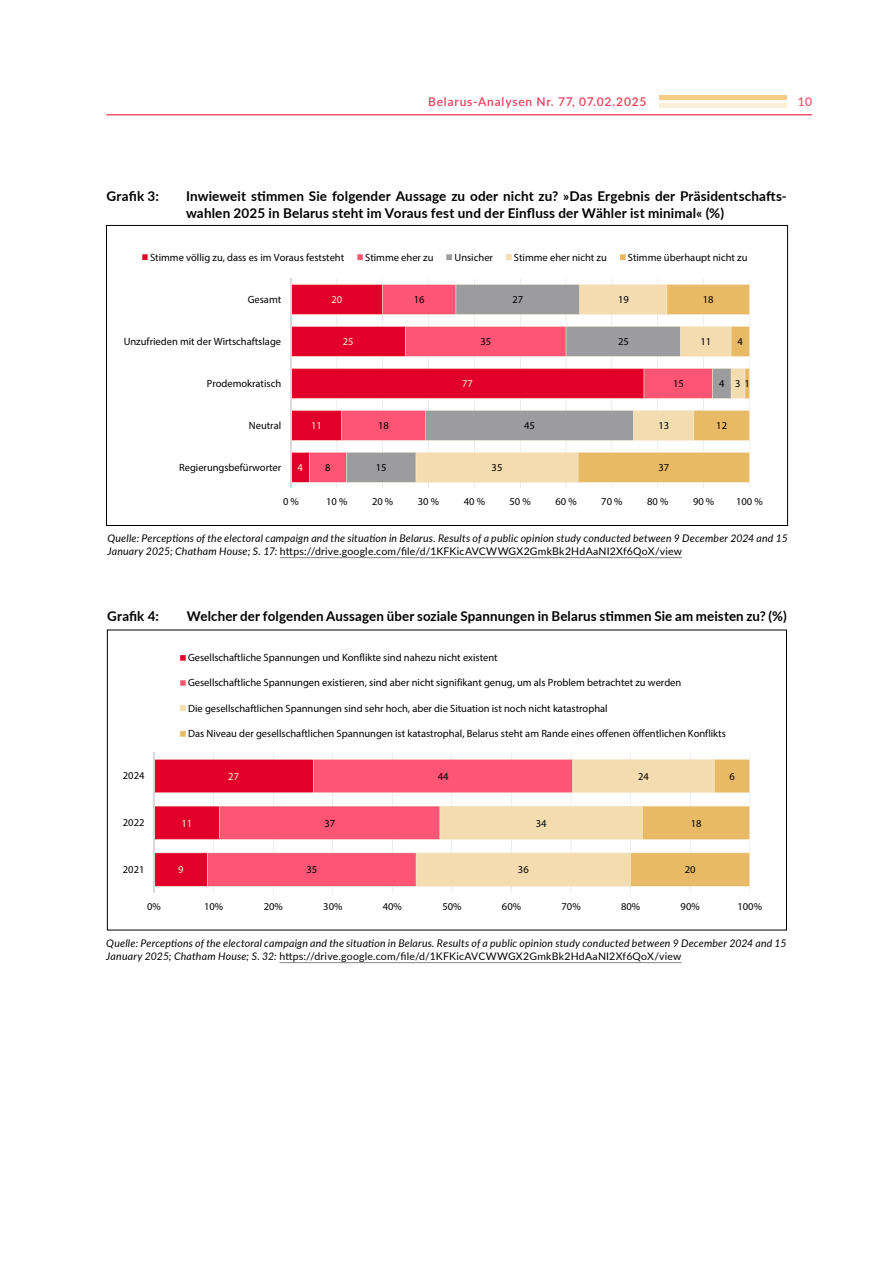
<style>
.page{position:relative;width:893px;height:1263px;background:#fff}
.page>*{position:absolute;margin:0;border:0;box-sizing:border-box;transform-origin:0 0}
.Ueberschrift_Tabelle_Grafik{font:700 13.5px/16.2px "Lato";letter-spacing:.01em;color:#000}
.t1{font:600 12px "Lato";letter-spacing:.065em;color:#ea3e59}
.t2{font:12px "Lato";color:#ea3e59}
.t3{font:10.5px "Myriad Pro";color:#000}
.Quelle_Tabelle_Grafik{font:italic 10.5px/12.6px "Lato";letter-spacing:.02em;color:#000}
.t4{font:10.5px "Myriad Pro";color:#f6eed5}
.s1{font-style:normal}
</style>
<div class="page">
<div style="left:659px;top:103px;width:128px;height:5px;background:#f7eed5"></div>
<hr style="left:659px;top:96px;width:128px;height:4px;background:#f5cc85">
<hr style="left:106px;top:114px;width:706px;height:1px;background:#e40428">
<hr style="left:337px;top:279px;width:1px;height:209px;background:#d9d9d9">
<hr style="left:382px;top:279px;width:1px;height:209px;background:#d9d9d9">
<hr style="left:428px;top:279px;width:1px;height:209px;background:#d9d9d9">
<hr style="left:474px;top:279px;width:1px;height:209px;background:#d9d9d9">
<hr style="left:520px;top:279px;width:1px;height:209px;background:#d9d9d9">
<hr style="left:566px;top:279px;width:1px;height:209px;background:#d9d9d9">
<hr style="left:612px;top:279px;width:1px;height:209px;background:#d9d9d9">
<hr style="left:657px;top:279px;width:1px;height:209px;background:#d9d9d9">
<hr style="left:703px;top:279px;width:1px;height:209px;background:#d9d9d9">
<hr style="left:749px;top:279px;width:1px;height:209px;background:#d9d9d9">
<svg style="left:291px;top:284px;width:18px;height:199px;fill:#e2002b"></svg>
<svg style="left:309px;top:284px;width:37px;height:199px;fill:#e2002b"></svg>
<svg style="left:346px;top:284px;width:70px;height:199px"></svg>
<svg style="left:416px;top:284px;width:162px;height:199px"></svg>
<svg style="left:578px;top:284px;width:172px;height:199px"></svg>
<hr style="left:290px;top:279px;width:1px;height:209px;background:#d9d9d9">
<svg style="left:142px;top:254px;width:6px;height:7px"></svg>
<svg style="left:357px;top:254px;width:6px;height:7px"></svg>
<svg style="left:446px;top:254px;width:6px;height:7px"></svg>
<svg style="left:506px;top:254px;width:6px;height:7px"></svg>
<svg style="left:620px;top:254px;width:6px;height:7px"></svg>
<hr style="left:280px;top:557px;width:402px;height:1px;background:#878787">
<hr style="left:213px;top:753px;width:1px;height:140px;background:#d9d9d9">
<hr style="left:273px;top:753px;width:1px;height:140px;background:#d9d9d9">
<hr style="left:333px;top:753px;width:1px;height:140px;background:#d9d9d9">
<hr style="left:392px;top:753px;width:1px;height:140px;background:#d9d9d9">
<hr style="left:452px;top:753px;width:1px;height:140px;background:#d9d9d9">
<hr style="left:511px;top:753px;width:1px;height:140px;background:#d9d9d9">
<hr style="left:571px;top:753px;width:1px;height:140px;background:#d9d9d9">
<hr style="left:630px;top:753px;width:1px;height:140px;background:#d9d9d9">
<hr style="left:690px;top:753px;width:1px;height:140px;background:#d9d9d9">
<hr style="left:749px;top:753px;width:1px;height:140px;background:#d9d9d9">
<svg style="left:155px;top:759px;width:52px;height:127px"></svg>
<svg style="left:207px;top:759px;width:209px;height:127px;fill:#ff5575"></svg>
<svg style="left:416px;top:759px;width:334px;height:127px"></svg>
<hr style="left:153px;top:753px;width:2px;height:140px;background:#d9d9d9">
<svg style="left:180px;top:655px;width:6px;height:6px"></svg>
<svg style="left:180px;top:680px;width:6px;height:6px"></svg>
<svg style="left:180px;top:705px;width:6px;height:6px"></svg>
<svg style="left:180px;top:731px;width:6px;height:6px"></svg>
<hr style="left:279px;top:962px;width:402px;height:1px;background:#878787">
<p class="t1" style="left:428px;top:93px;width:220px">Belarus-Analysen Nr. 77, 07.02.2025</p>
<p class="t2" style="left:798px;top:93px;width:16px">10</p>
<p class="Ueberschrift_Tabelle_Grafik" style="left:107px;top:188px;width:54px">Grafik 3:</p>
<p class="Ueberschrift_Tabelle_Grafik" style="left:186px;top:188px;width:602px">Inwieweit stimmen Sie folgender Aussage zu oder nicht zu? »Das Ergebnis der Präsidentschafts&shy;wahlen 2025 in Belarus steht im Voraus fest und der Einfluss der Wähler ist minimal« (%)</p>
<p class="t3" style="left:150px;top:251px;width:196px">Stimme völlig zu, dass es im Voraus feststeht</p>
<p class="t3" style="left:365px;top:251px;width:70px">Stimme eher zu</p>
<p class="t3" style="left:455px;top:251px;width:40px">Unsicher</p>
<p class="t3" style="left:514px;top:251px;width:94px">Stimme eher nicht zu</p>
<p class="t3" style="left:628px;top:251px;width:121px">Stimme überhaupt nicht zu</p>
<p class="t3" style="left:248px;top:293px;width:35px">Gesamt</p>
<p class="t4" style="left:331px;top:293px;width:12px">20</p>
<p class="t3" style="left:414px;top:293px;width:12px">16</p>
<p class="t3" style="left:512px;top:293px;width:12px">27</p>
<p class="t3" style="left:618px;top:293px;width:12px">19</p>
<p class="t3" style="left:703px;top:293px;width:12px">18</p>
<p class="t3" style="left:124px;top:335px;width:159px">Unzufrieden mit der Wirtschaftslage</p>
<p class="t4" style="left:343px;top:335px;width:12px">25</p>
<p class="t3" style="left:480px;top:335px;width:12px">35</p>
<p class="t3" style="left:618px;top:335px;width:12px">25</p>
<p class="t3" style="left:700px;top:335px;width:12px">11</p>
<p class="t3" style="left:738px;top:335px;width:7px">4</p>
<p class="t3" style="left:207px;top:377px;width:76px">Prodemokratisch</p>
<p class="t4" style="left:462px;top:377px;width:12px">77</p>
<p class="t3" style="left:673px;top:377px;width:12px">15</p>
<p class="t3" style="left:719px;top:377px;width:7px">4</p>
<p class="t3" style="left:735px;top:377px;width:16px">3 1</p>
<p class="t3" style="left:249px;top:419px;width:34px">Neutral</p>
<p class="t4" style="left:311px;top:419px;width:12px">11</p>
<p class="t3" style="left:378px;top:419px;width:12px">18</p>
<p class="t3" style="left:524px;top:419px;width:12px">45</p>
<p class="t3" style="left:658px;top:419px;width:12px">13</p>
<p class="t3" style="left:716px;top:419px;width:12px">12</p>
<p class="t3" style="left:179px;top:461px;width:104px">Regierungsbefürworter</p>
<p class="t4" style="left:297px;top:461px;width:7px">4</p>
<p class="t3" style="left:325px;top:461px;width:7px">8</p>
<p class="t3" style="left:376px;top:461px;width:12px">15</p>
<p class="t3" style="left:492px;top:461px;width:12px">35</p>
<p class="t3" style="left:658px;top:461px;width:12px">37</p>
<p class="t3" style="left:283px;top:495px;width:17px">0 %</p>
<p class="t3" style="left:326px;top:495px;width:23px">10 %</p>
<p class="t3" style="left:372px;top:495px;width:23px">20 %</p>
<p class="t3" style="left:418px;top:495px;width:23px">30 %</p>
<p class="t3" style="left:464px;top:495px;width:23px">40 %</p>
<p class="t3" style="left:510px;top:495px;width:23px">50 %</p>
<p class="t3" style="left:555px;top:495px;width:23px">60 %</p>
<p class="t3" style="left:601px;top:495px;width:23px">70 %</p>
<p class="t3" style="left:647px;top:495px;width:23px">80 %</p>
<p class="t3" style="left:693px;top:495px;width:23px">90 %</p>
<p class="t3" style="left:736px;top:495px;width:28px">100 %</p>
<p class="Quelle_Tabelle_Grafik" style="left:107px;top:531px;width:682px">Quelle: Perceptions of the electoral campaign and the situation in Belarus. Results of a public opinion study conducted between 9 December 2024 and 15<br>January 2025; Chatham House; S. 17: <span class="s1">https://drive.google.com/file/d/1KFKicAVCWWGX2GmkBk2HdAaNI2Xf6QoX/view</span></p>
<p class="Ueberschrift_Tabelle_Grafik" style="left:107px;top:607px;width:53px">Grafik 4:</p>
<p class="Ueberschrift_Tabelle_Grafik" style="left:187px;top:607px;width:601px">Welcher der folgenden Aussagen über soziale Spannungen in Belarus stimmen Sie am meisten zu? (%)</p>
<p class="t3" style="left:188px;top:651px;width:311px">Gesellschaftliche Spannungen und Konflikte sind nahezu nicht existent</p>
<p class="t3" style="left:188px;top:676px;width:495px">Gesellschaftliche Spannungen existieren, sind aber nicht signifikant genug, um als Problem betrachtet zu werden</p>
<p class="t3" style="left:188px;top:702px;width:421px">Die gesellschaftlichen Spannungen sind sehr hoch, aber die Situation ist noch nicht katastrophal</p>
<p class="t3" style="left:188px;top:727px;width:539px">Das Niveau der gesellschaftlichen Spannungen ist katastrophal, Belarus steht am Rande eines offenen öffentlichen Konflikts</p>
<p class="t3" style="left:123px;top:769px;width:23px">2024</p>
<p class="t4" style="left:228px;top:770px;width:12px">27</p>
<p class="t3" style="left:438px;top:770px;width:12px">44</p>
<p class="t3" style="left:638px;top:770px;width:12px">24</p>
<p class="t3" style="left:729px;top:770px;width:7px">6</p>
<p class="t3" style="left:123px;top:816px;width:23px">2022</p>
<p class="t4" style="left:181px;top:816px;width:12px">11</p>
<p class="t3" style="left:324px;top:816px;width:12px">37</p>
<p class="t3" style="left:536px;top:816px;width:12px">34</p>
<p class="t3" style="left:691px;top:816px;width:12px">18</p>
<p class="t3" style="left:123px;top:863px;width:23px">2021</p>
<p class="t4" style="left:178px;top:863px;width:7px">9</p>
<p class="t3" style="left:307px;top:863px;width:12px">35</p>
<p class="t3" style="left:518px;top:863px;width:12px">36</p>
<p class="t3" style="left:685px;top:863px;width:12px">20</p>
<p class="t3" style="left:147px;top:900px;width:15px">0%</p>
<p class="t3" style="left:204px;top:900px;width:21px">10%</p>
<p class="t3" style="left:264px;top:900px;width:21px">20%</p>
<p class="t3" style="left:323px;top:900px;width:21px">30%</p>
<p class="t3" style="left:383px;top:900px;width:21px">40%</p>
<p class="t3" style="left:442px;top:900px;width:21px">50%</p>
<p class="t3" style="left:502px;top:900px;width:21px">60%</p>
<p class="t3" style="left:561px;top:900px;width:21px">70%</p>
<p class="t3" style="left:621px;top:900px;width:21px">80%</p>
<p class="t3" style="left:681px;top:900px;width:21px">90%</p>
<p class="t3" style="left:737px;top:900px;width:26px">100%</p>
<p class="Quelle_Tabelle_Grafik" style="left:106px;top:936px;width:682px">Quelle: Perceptions of the electoral campaign and the situation in Belarus. Results of a public opinion study conducted between 9 December 2024 and 15<br>January 2025; Chatham House; S. 32: <span class="s1">https://drive.google.com/file/d/1KFKicAVCWWGX2GmkBk2HdAaNI2Xf6QoX/view</span></p>
</div>
